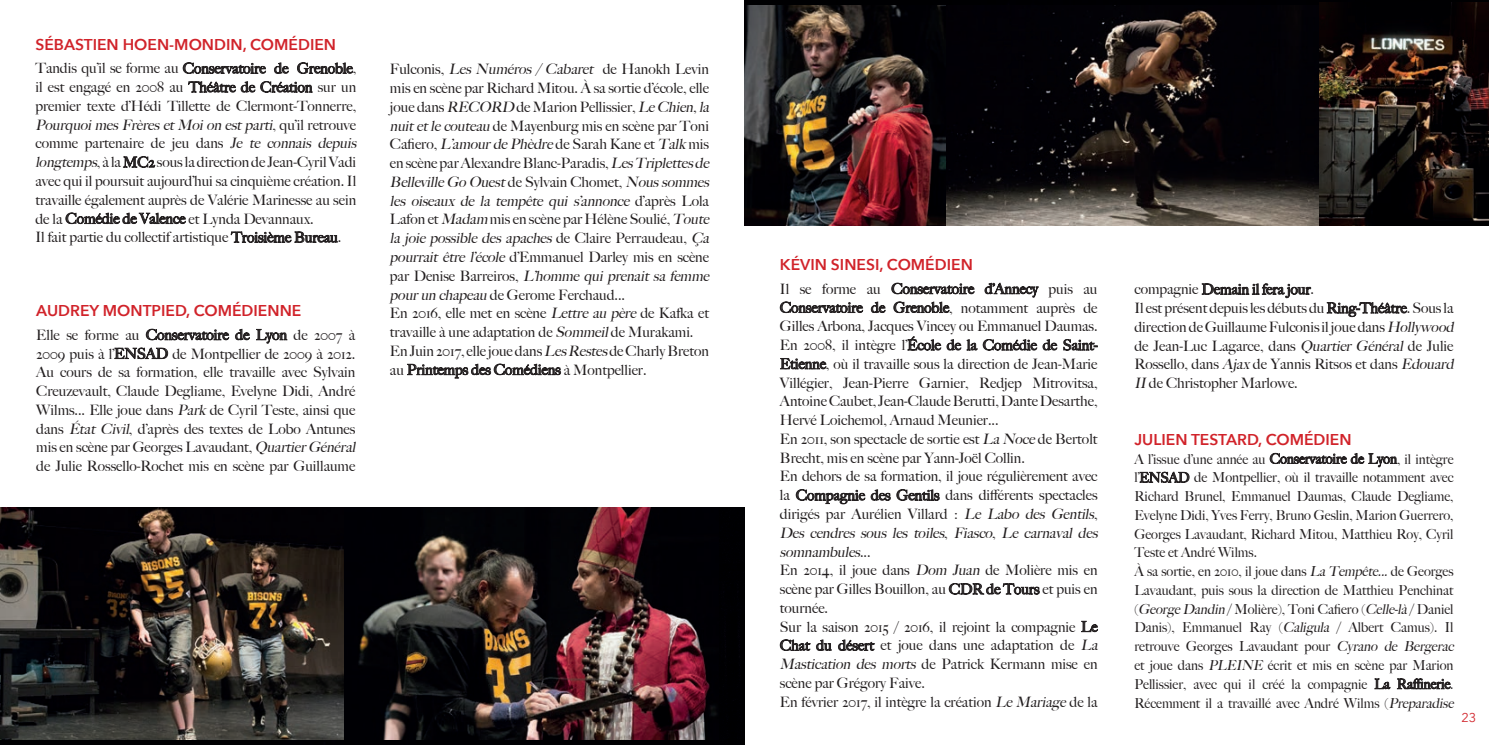
<style>
.page{position:relative;width:1489px;height:745px;background:#fff}
.page>*{position:absolute;margin:0;border:0;box-sizing:border-box;transform-origin:0 0}
.Titre_3{font:600 15.62px "Avenir Next";color:#d1232a}
.t1{font:500 14.38px/18.8px "Big Caslon";color:#231f20}
.t2{font:500 13.75px/18.8px "Big Caslon";color:#231f20;text-align:justify}
.Titre_principal{font:12.75px "Avenir Next";color:#d1232a}
.s1{font-style:italic}
</style>
<div class="page">
<svg style="left:146px;top:329px;width:83px;height:12px"></svg>
<svg style="left:235px;top:329px;width:15px;height:11px"></svg>
<svg style="left:256px;top:329px;width:31px;height:14px"></svg>
<svg style="left:114px;top:347px;width:54px;height:11px"></svg>
<img style="left:0;top:738px;width:719px;height:6px">
<img style="left:0;top:507px;width:344px;height:231px">
<img style="left:344px;top:507px;width:375px;height:231px">
<div style="left:736px;top:507px;width:8px;height:237px;background:#000002"></div>
<div style="left:719px;top:507px;width:17px;height:237px;background:#000002"></div>
<svg style="left:183px;top:62px;width:83px;height:12px"></svg>
<svg style="left:274px;top:63px;width:14px;height:11px"></svg>
<svg style="left:297px;top:62px;width:56px;height:12px"></svg>
<svg style="left:188px;top:81px;width:124px;height:11px"></svg>
<svg style="left:123px;top:156px;width:32px;height:11px"></svg>
<svg style="left:66px;top:212px;width:120px;height:12px"></svg>
<svg style="left:231px;top:231px;width:107px;height:11px"></svg>
<svg style="left:407px;top:363px;width:154px;height:15px"></svg>
<svg style="left:891px;top:283px;width:83px;height:12px"></svg>
<svg style="left:984px;top:283px;width:54px;height:14px"></svg>
<svg style="left:780px;top:301px;width:82px;height:13px"></svg>
<svg style="left:871px;top:301px;width:14px;height:12px"></svg>
<svg style="left:893px;top:301px;width:56px;height:11px"></svg>
<svg style="left:907px;top:336px;width:129px;height:14px"></svg>
<svg style="left:1042px;top:339px;width:15px;height:11px"></svg>
<svg style="left:1063px;top:339px;width:34px;height:11px"></svg>
<svg style="left:780px;top:358px;width:46px;height:11px"></svg>
<svg style="left:796px;top:489px;width:94px;height:15px"></svg>
<svg style="left:896px;top:489px;width:43px;height:11px"></svg>
<svg style="left:949px;top:583px;width:90px;height:11px"></svg>
<svg style="left:1081px;top:620px;width:16px;height:11px"></svg>
<svg style="left:780px;top:639px;width:30px;height:11px"></svg>
<svg style="left:816px;top:639px;width:15px;height:11px"></svg>
<svg style="left:838px;top:639px;width:36px;height:11px"></svg>
<div style="left:744px;top:0;width:744px;height:5px;background:#000002"></div>
<img style="left:945px;top:5px;width:374px;height:220px">
<img style="left:1319px;top:3px;width:169px;height:222px">
<img style="left:744px;top:5px;width:201px;height:220px">
<svg style="left:1269px;top:453px;width:127px;height:14px"></svg>
<svg style="left:1139px;top:471px;width:50px;height:11px"></svg>
<svg style="left:1374px;top:678px;width:16px;height:10px"></svg>
<svg style="left:1397px;top:678px;width:53px;height:10px"></svg>
<svg style="left:1201px;top:283px;width:109px;height:15px"></svg>
<svg style="left:1326px;top:302px;width:80px;height:15px"></svg>
<p class="Titre_3" style="left:35px;top:31px;width:302px">SÉBASTIEN HOEN-MONDIN, COMÉDIEN</p>
<p class="t1" style="left:35px;top:58px;width:326px">Tandis qu’il se forme au Conservatoire de Grenoble, il est engagé en 2008 au Théâtre de Création sur un premier texte d’Hédi Tillette de Clermont-Tonnerre, <span class="s1">PourquoimesFrèresetMoion estparti</span>, q u ’ i l r e t r o u ve comme partenaire de jeu dans <span class="s1">Je te connais depuis longtemps</span>, à la MC2 sous la direction de Jean-Cyril Vadi avec qui il poursuit aujourd’hui sa cinquième création. Il travaille également auprès de Valérie Marinesse au sein de la Comédie de Valence et Lynda Devannaux.</p>
<p class="t1" style="left:35px;top:227px;width:307px">Il fait partie du collectif artistique Troisième Bureau.</p>
<p class="Titre_3" style="left:36px;top:297px;width:267px">AUDREY MONTPIED, COMÉDIENNE</p>
<p class="t1" style="left:36px;top:324px;width:324px">Elle se forme au Conservatoire de Lyon de 2007 à 2009 puis à l’ENSAD de Montpellier de 2009 à 2012.<br>Au cours de sa formation, elle travaille avec Sylvain Creuzevault, Claude Degliame, Evelyne Didi, André Wilms... Elle joue dans <span class="s1">Park</span>de Cyril Teste, ainsi que dans <span class="s1">État Civil</span>, d’après des textes de Lobo Antunes mis en scène par Georges Lavaudant, <span class="s1">QuartierGénéral </span>de Julie Rossello-Rochet mis en scène par Guillaume</p>
<p class="t1" style="left:390px;top:59px;width:324px">Fulconis, <span class="s1">LesNuméros/ Cabaret</span> de Hanokh Levin mis en scène par Richard Mitou. À sa sortie d’école, elle joue dans <span class="s1">RECORD</span> de Marion Pellissier, <span class="s1">LeChien,la nuitetlecouteau</span> de Mayenburg mis en scène par Toni Cafiero, <span class="s1">L’amourdePhèdre</span>de Sarah Kane et <span class="s1">Talk</span>mis en scène par Alexandre Blanc-Paradis, <span class="s1">LesTriplettesde Belleville GoOuest</span>d e S ylva i n C h o m e t , <span class="s1">Noussommes les oiseaux de la tempête qui s’annonce</span> d ’ a p r è s L o l a Lafon et <span class="s1">Madam</span> mis en scène par Hélène Soulié, <span class="s1">Toute lajoiepossibledesapaches</span>d e C l a i r e P e r r au d e au , <span class="s1">Ça pourrait être l’école</span> d’Emmanuel Darley mis en scène p a r D e n i s e B a r r e i r o s , <span class="s1">L’hommequiprenaitsafemme pourun chapeau</span> de Gerome Ferchaud...</p>
<p class="t1" style="left:390px;top:303px;width:320px">En 2016, elle met en scène <span class="s1">Lettreau père</span>de Kafka et travaille à une adaptation de <span class="s1">Sommeil</span>de Murakami.</p>
<p class="t1" style="left:390px;top:340px;width:320px">En Juin 2017, elle joue dans <span class="s1">LesRestes</span>de Charly Breton au Printemps des Comédiens à Montpellier.</p>
<p class="Titre_3" style="left:780px;top:251px;width:194px">KÉVIN SINESI, COMÉDIEN</p>
<p class="t1" style="left:780px;top:278px;width:319px;text-align:justify">Il se forme au Conservatoire d’Annecy puis au Conservatoire de Grenoble, notamment auprès de Gilles Arbona, Jacques Vincey ou Emmanuel Daumas.<br>En 2008, il intègre l’École de la Comédie de Saint-Etienne, où il travaille sous la direction de Jean-Marie Villégier, Jean-Pierre Garnier, Redjep Mitrovitsa, Antoine Caubet, Jean-Claude Berutti, Dante Desarthe, Hervé Loichemol, Arnaud Meunier...</p>
<p class="t1" style="left:780px;top:428px;width:319px">En 2011, son spectacle de sortie est <span class="s1">LaNoce</span>de Bertolt<br>Brecht, mis en scène par Yann-Joël Collin.</p>
<p class="t1" style="left:780px;top:466px;width:323px">En dehors de sa formation, il joue régulièrement avec la Compagnie des Gentils dans différents spectacles dirigés par Aurélien Villard : <span class="s1">Le Labo des Gentils</span>, <span class="s1">Des cendres sous les toiles</span>, <span class="s1">Fiasco</span>, <span class="s1">Le carnaval des somnambules</span>. . .</p>
<p class="t1" style="left:780px;top:560px;width:319px;text-align:justify">En 2014, il joue dans <span class="s1">Dom Juan</span> de Molière mis en scène par Gilles Bouillon, au CDR de Tours et puis en tournée.</p>
<p class="t1" style="left:780px;top:616px;width:323px">Sur la saison 2015 / 2016, il rejoint la compagnie Le Chat du désert et joue dans une adaptation de <span class="s1">La Mastication des morts</span> de Patrick Kermann mise en scène par Grégory Faive.</p>
<p class="t1" style="left:780px;top:691px;width:319px">En février 2017, il intègre la création <span class="s1">LeMariage</span>de la</p>
<p class="t1" style="left:1134px;top:279px;width:181px">compagnie Demain il fera jour.</p>
<p class="t1" style="left:1134px;top:298px;width:324px">Il est présent depuis les débuts du Ring-Théâtre. Sous la direction de Guillaume Fulconis il joue dans <span class="s1">Hollywood </span>de Jean-Luc Lagarce, dans <span class="s1">Quartier Général</span> de Julie Rossello, dans <span class="s1">Ajax</span>de Yannis Ritsos et dans <span class="s1">Edouard II</span>de Christopher Marlowe.</p>
<p class="Titre_3" style="left:1134px;top:426px;width:219px">JULIEN TESTARD, COMÉDIEN</p>
<p class="t2" style="left:1134px;top:448px;width:320px">A l’issue d’une année au Conservatoire de Lyon, il intègre l’ENSAD de Montpellier, où il travaille notamment avec Richard Brunel, Emmanuel Daumas, Claude Degliame, Evelyne Didi, Yves Ferry, Bruno Geslin, Marion Guerrero, Georges Lavaudant, Richard Mitou, Matthieu Roy, Cyril Teste et André Wilms.</p>
<p class="t2" style="left:1134px;top:561px;width:324px;text-align:left">À sa sortie, en 2010, il joue dans <span class="s1">LaTempête...</span>de Georges Lavaudant, puis sous la direction de Matthieu Penchinat (<span class="s1">GeorgeDandin</span>/ Molière), Toni Cafiero (<span class="s1">Celle-là</span>/ Daniel Danis), Emmanuel Ray (<span class="s1">Caligula</span> / Albert Camus). Il retrouve Georges Lavaudant pour <span class="s1">Cyrano de Bergerac </span>et joue dans <span class="s1">PLEINE</span> écrit et mis en scène par Marion Pellissier, avec qui il créé la compagnie La Raffinerie.<br>Récemment il a travaillé avec André Wilms (<span class="s1">Preparadise</span></p>
<p class="Titre_principal" style="left:1461px;top:706px;width:16px">23</p>
</div>
